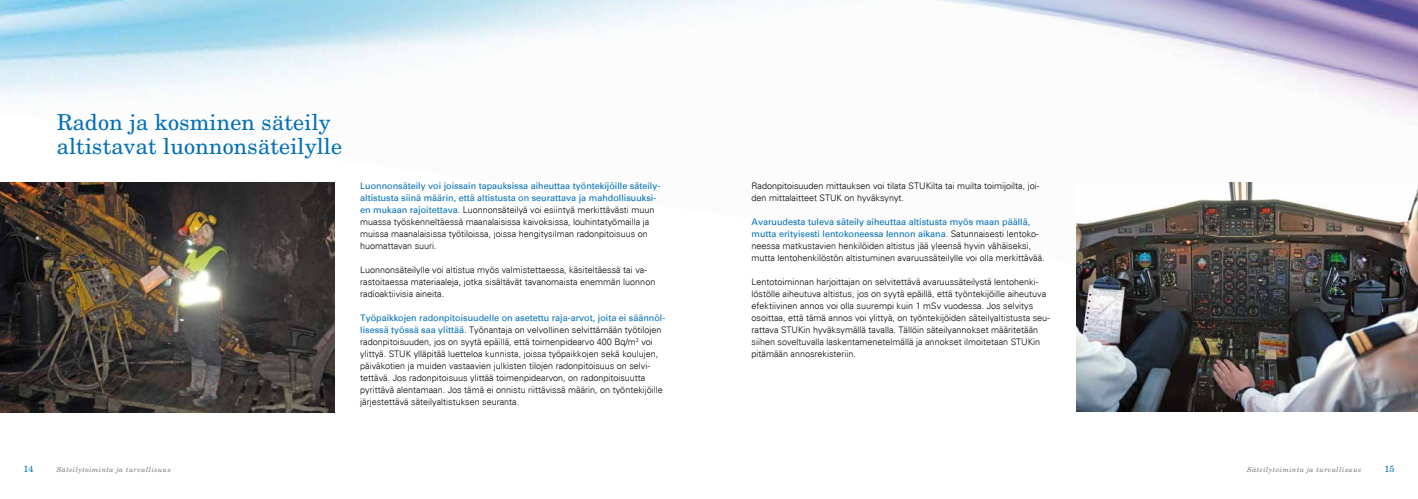
<style>
.page{position:relative;width:1418px;height:499px;background:#fff}
.page>*{position:absolute;margin:0;border:0;box-sizing:border-box;transform-origin:0 0}
.t1{font:22px/24px "New Century Schlbk LT Std";letter-spacing:.01em;color:#006fb7}
.t2{font:300 9px/12px "Univers";color:#000}
.t3{font:9px "New Century Schlbk LT Std";color:#006fb7}
.t4{font:italic 7px "New Century Schlbk LT Std";letter-spacing:.07em;color:#707172}
.s1{font-weight:400;color:#006fb7}
</style>
<div class="page">
<img style="left:0;top:0;width:1417px;height:291px">
<img style="left:1076px;top:183px;width:341px;height:229px">
<img style="left:0;top:183px;width:334px;height:230px">
<h1 class="t1" style="left:57px;top:110px;width:287px">Radon ja kosminen säteily altistavat luonnonsäteilylle</h1>
<p class="t2" style="left:360px;top:180px;width:302px"><span class="s1">Luonnonsäteily voi joissain tapauksissa aiheuttaa työntekijöille säteily&shy;altistusta siinä määrin, että altistusta on seurattava ja mahdollisuuksi&shy;en mukaan rajoitettava</span>. Luonnonsäteilyä voi esiintyä merkittävästi muun muassa työskenneltäessä maanalaisissa kaivoksissa, louhintatyömailla ja muissa maanalaisissa työtiloissa, joissa hengitysilman radonpitoisuus on huomattavan suuri.</p>
<p class="t2" style="left:360px;top:264px;width:297px">Luonnonsäteilylle voi altistua myös valmistettaessa, käsiteltäessä tai va&shy;rastoitaessa materiaaleja, jotka sisältävät tavanomaista enemmän luonnon radioaktiivisia aineita.</p>
<p class="t2" style="left:360px;top:312px;width:307px"><span class="s1">Työpaikkojen radonpitoisuudelle on asetettu raja-arvot, joita ei säännöl&shy;lisessä työssä saa ylittää</span>. Työnantaja on velvollinen selvittämään työtilojen radonpitoisuuden, jos on syytä epäillä, että toimenpidearvo 400 Bq/m<sup>3</sup> voi ylittyä. STUK ylläpitää luetteloa kunnista, joissa työpaikkojen sekä koulujen, päiväkotien ja muiden vastaavien julkisten tilojen radonpitoisuus on selvi&shy;tettävä. Jos radonpitoisuus ylittää toimenpidearvon, on radonpitoisuutta pyrittävä alentamaan. Jos tämä ei onnistu riittävissä määrin, on työntekijöille järjestettävä säteilyaltistuksen seuranta.</p>
<p class="t2" style="left:751px;top:180px;width:289px">Radonpitoisuuden mittauksen voi tilata STUKilta tai muilta toimijoilta, joi&shy;den mittalaitteet STUK on hyväksynyt.</p>
<p class="t2" style="left:751px;top:216px;width:295px"><span class="s1">Avaruudesta tuleva säteily aiheuttaa altistusta myös maan päällä, mutta erityisesti lentokoneessa lennon aikana</span>. Satunnaisesti lentoko&shy;neessa matkustavien henkilöiden altistus jää yleensä hyvin vähäiseksi, mutta lentohenkilöstön altistuminen avaruussäteilylle voi olla merkittävää.</p>
<p class="t2" style="left:751px;top:276px;width:300px">Lentotoiminnan harjoittajan on selvitettävä avaruussäteilystä lentohenki&shy;löstölle aiheutuva altistus, jos on syytä epäillä, että työntekijöille aiheutuva efektiivinen annos voi olla suurempi kuin 1 mSv vuodessa. Jos selvitys osoittaa, että tämä annos voi ylittyä, on työntekijöiden säteilyaltistusta seu&shy;rattava STUKin hyväksymällä tavalla. Tällöin säteilyannokset määritetään siihen soveltuvalla laskentamenetelmällä ja annokset ilmoitetaan STUKin pitämään annosrekisteriin.</p>
<p class="t3" style="left:23px;top:464px;width:12px">14</p>
<p class="t4" style="left:57px;top:465px;width:116px">Säteilytoiminta ja turvallisuus</p>
<p class="t4" style="left:1247px;top:465px;width:116px">Säteilytoiminta ja turvallisuus</p>
<p class="t3" style="left:1384px;top:464px;width:12px">15</p>
</div>
